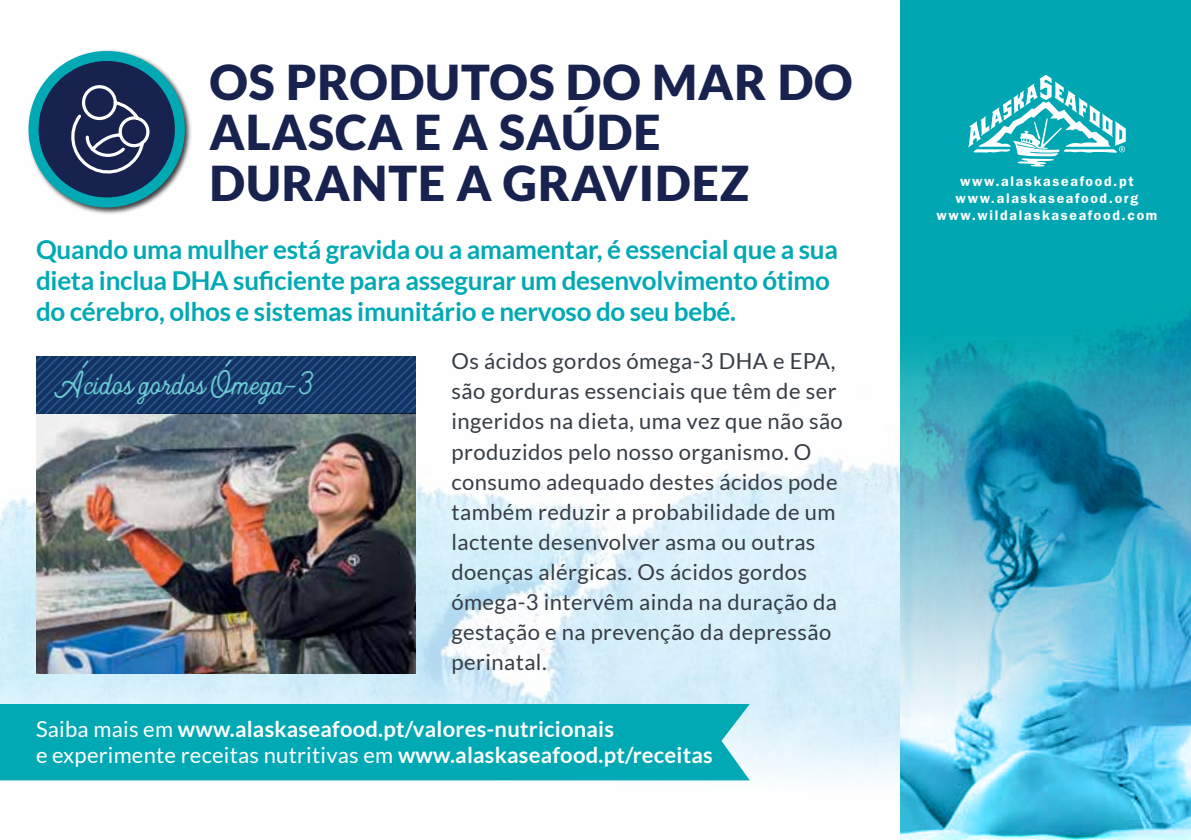
<style>
.page{position:relative;width:1191px;height:840px;background:#fff}
.page>*{position:absolute;margin:0;border:0;box-sizing:border-box;transform-origin:0 0}
.t1{font:900 48px/50.2px "Lato";letter-spacing:.02em;color:#17234e}
.t2{font:35.8px "Heritage";letter-spacing:.005em;color:#6ccacf}
.t3{font:700 26px/31.2px "Lato";letter-spacing:-.01em;color:#00a9b4}
.t4{font:22px/30px "Lato";letter-spacing:.02em;color:#363d46}
.t5{font:700 22px/26px "Lato";letter-spacing:.01em;color:#fff}
.t6{font:600 14px/16.8px "Franklin Gothic";letter-spacing:.12em;color:#fff;text-align:center}
.s1{font-weight:400}
</style>
<div class="page">
<img style="left:0;top:356px;width:900px;height:425px">
<div style="left:900px;top:0;width:291px;height:310px;background:#00a7b2"></div>
<img style="left:900px;top:310px;width:291px;height:529px">
<div style="left:27px;top:49px;width:166px;height:166px;background:#000;opacity:.75"></div>
<svg style="left:34px;top:56px;width:146px;height:146px;background:#13395f"></svg>
<div style="left:29px;top:51px;width:156px;height:156px;border:10px solid #00a9b4;border-radius:50%"></div>
<svg style="left:68px;top:83px;width:83px;height:98px;background:#3d476b"></svg>
<img style="left:36px;top:413px;width:379px;height:259px">
<svg style="left:36px;top:356px;width:379px;height:57px;background:#173b6d"></svg>
<div style="left:0;top:703px;width:750px;height:77px;background:#00a9b4"></div>
<svg style="left:968px;top:75px;width:157px;height:92px"></svg>
<h1 class="t1" style="left:209px;top:56px;width:645px">OS PRODUTOS DO MAR DO<br>ALASCA AE SAÚDE<br>DURANTE A GRAVIDEZ</h1>
<p class="t3" style="left:36px;top:233px;width:803px">Quando uma mulher está gravida ou a amamentar é, essencial que a sua dieta inclua DHA suficiente para assegurar um desenvolvimento ótimo do cérebro, olhos e sistemas imunitário e nervoso do seu bebé.</p>
<p class="t4" style="left:451px;top:346px;width:393px">Os ácidos gordos ómega-3 DHA e EPA, são gorduras essenciais que têm de ser ingeridos na dieta, uma vez que não são produzidos pelo nosso organismo O. consumo adequado destes ácidos pode também reduzir a probabilidade de um lactente desenvolver asma ou outras doenças alérgicas. Os ácidos gordos ómega-3 intervêm ainda na duração da gestação e na prevenção da depressão perinatal.</p>
<h2 class="t2" style="left:54px;top:364px;width:262px">Ácidos gordos Ómega-3</h2>
<p class="t5" style="left:36px;top:715px;width:678px"><span class="s1">Saiba mais em</span> www.alaskaseafood.pt/valores-nutricionais<br><span class="s1">e experimente receitas nutritivas em</span> www.alaskaseafood.pt/receitas</p>
<p class="t6" style="left:936px;top:173px;width:222px">www.alaskaseafood.pt www.alaskaseafood.org www.wildalaskaseafood.com</p>
</div>
